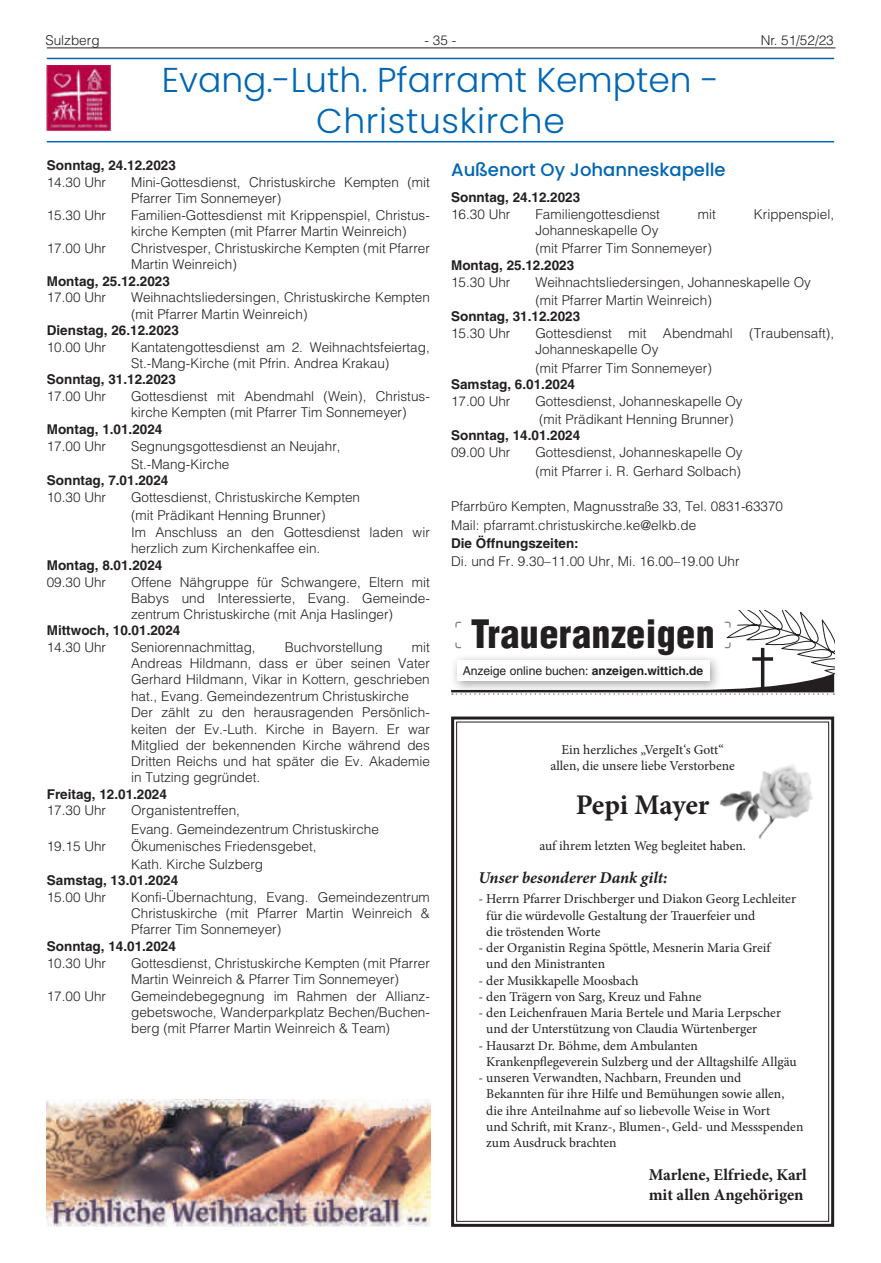
<style>
.page{position:relative;width:881px;height:1263px;background:#fff}
.page>*{position:absolute;margin:0;border:0;box-sizing:border-box;transform-origin:0 0}
.t1{font:900 condensed 38.25px "Helvetica LT";letter-spacing:.01em;color:#231f20}
.t2{font:300 34.5px/41.4px "Poppins";color:#0166b3;text-align:center}
.t3{font:700 28.5px "Minion Pro";letter-spacing:-.01em;color:#231f20}
.t4{font:500 18px "Poppins";color:#0166b3}
.t5{font:700 16.5px/19.8px "Minion Pro";color:#231f20}
.t6{font:italic 700 16.5px "Minion Pro";letter-spacing:.005em;color:#231f20}
.t7{font:300 13.5px/16.2px "Helvetica LT";color:#231f20}
.t8{font:13.5px/16.2px "Minion Pro";color:#231f20}
.t9{font:700 13.5px "Helvetica LT";color:#231f20}
.t10{font:12.15px "Helvetica LT";color:#231f20}
.s1{font-weight:700}
</style>
<div class="page">
<hr style="left:47px;top:48px;width:788px;height:1px;background:#231f20">
<img style="left:47px;top:66px;width:63px;height:65px">
<hr style="left:47px;top:58px;width:786px;height:1px;background:#0166b3">
<hr style="left:47px;top:141px;width:786px;height:1px;background:#0166b3">
<svg style="left:451px;top:610px;width:383px;height:85px"></svg>
<div style="left:451px;top:654px;width:270px;height:39px;background:#231f20;opacity:.4"></div>
<div style="left:457px;top:660px;width:251px;height:21px;background:#fff"></div>
<svg style="left:451px;top:716px;width:382px;height:511px"></svg>
<img style="left:716px;top:759px;width:109px;height:85px">
<img style="left:47px;top:1099px;width:383px;height:128px">
<p class="t7" style="left:45px;top:32px;width:56px">Sulzberg</p>
<p class="t7" style="left:424px;top:32px;width:33px">- 35 -</p>
<p class="t7" style="left:760px;top:32px;width:75px">Nr. 51/52/23</p>
<h2 class="t2" style="left:162px;top:59px;width:558px">Evang.-Luth. Pfarramt Kempten -<br>Christuskirche</h2>
<p class="t9" style="left:47px;top:157px;width:131px">Sonntag, 24.12.2023</p>
<p class="t7" style="left:47px;top:174px;width:61px">14.30 Uhr</p>
<p class="t7" style="left:131px;top:174px;width:300px">Mini-Gottesdienst, Christuskirche Kempten (mit<br>Pfarrer Tim Sonnemeyer)</p>
<p class="t7" style="left:47px;top:207px;width:61px">15.30 Uhr</p>
<p class="t7" style="left:131px;top:207px;width:300px">Familien-Gottesdienst mit Krippenspiel, Christus&shy;kirche Kempten (mit Pfarrer Martin Weinreich)</p>
<p class="t7" style="left:47px;top:240px;width:61px">17.00 Uhr</p>
<p class="t7" style="left:131px;top:240px;width:300px">Christvesper, Christuskirche Kempten (mit Pfarrer<br>Martin Weinreich)</p>
<p class="t9" style="left:47px;top:273px;width:125px">Montag, 25.12.2023</p>
<p class="t7" style="left:47px;top:289px;width:61px">17.00 Uhr</p>
<p class="t7" style="left:131px;top:289px;width:300px">Weihnachtsliedersingen, Christuskirche Kempten (mit Pfarrer Martin Weinreich)</p>
<p class="t9" style="left:47px;top:322px;width:134px">Dienstag, 26.12.2023</p>
<p class="t7" style="left:47px;top:339px;width:61px">10.00 Uhr</p>
<p class="t7" style="left:131px;top:339px;width:300px">Kantatengottesdienst am 2. Weihnachtsfeiertag,<br>St.-Mang-Kirche (mit Pfrin. Andrea Krakau)</p>
<p class="t9" style="left:47px;top:371px;width:131px">Sonntag, 31.12.2023</p>
<p class="t7" style="left:47px;top:388px;width:61px">17.00 Uhr</p>
<p class="t7" style="left:131px;top:388px;width:300px">Gottesdienst mit Abendmahl (Wein), Christus&shy;kirche Kempten (mit Pfarrer Tim Sonnemeyer)</p>
<p class="t9" style="left:47px;top:421px;width:117px">Montag, 1.01.2024</p>
<p class="t7" style="left:47px;top:437px;width:61px">17.00 Uhr</p>
<p class="t7" style="left:131px;top:436px;width:211px;line-height:18.3px">Segnungsgottesdienst an Neujahr,<br>St.-Mang-Kirche</p>
<p class="t9" style="left:47px;top:472px;width:123px">Sonntag, 7.01.2024</p>
<p class="t7" style="left:47px;top:489px;width:61px">10.30 Uhr</p>
<p class="t7" style="left:131px;top:488px;width:230px;line-height:18.3px">Gottesdienst, Christuskirche Kempten (mit Prädikant Henning Brunner)</p>
<p class="t7" style="left:131px;top:524px;width:300px">Im Anschluss an den Gottesdienst laden wir herzlich zum Kirchenkaffee ein.</p>
<p class="t9" style="left:47px;top:557px;width:117px">Montag, 8.01.2024</p>
<p class="t7" style="left:47px;top:573px;width:61px">09.30 Uhr</p>
<p class="t7" style="left:131px;top:573px;width:300px;text-align:justify">Offene Nähgruppe für Schwangere, Eltern mit Babys und Interessierte, Evang. Gemeinde&shy;zentrum Christuskirche (mit Anja Haslinger)</p>
<p class="t9" style="left:47px;top:622px;width:135px">Mittwoch, 10.01.2024</p>
<p class="t7" style="left:47px;top:639px;width:61px">14.30 Uhr</p>
<p class="t7" style="left:131px;top:639px;width:126px">Seniorennachmittag,</p>
<p class="t7" style="left:285px;top:639px;width:99px">Buchvorstellung</p>
<h3 class="t4" style="left:451px;top:159px;width:276px">Außenort Oy Johanneskapelle</h3>
<p class="t9" style="left:451px;top:189px;width:131px">Sonntag, 24.12.2023</p>
<p class="t7" style="left:451px;top:206px;width:61px">16.30 Uhr</p>
<p class="t7" style="left:535px;top:206px;width:126px">Familiengottesdienst</p>
<p class="t7" style="left:697px;top:206px;width:19px">mit</p>
<p class="t7" style="left:753px;top:206px;width:82px">Krippenspiel,</p>
<p class="t7" style="left:535px;top:221px;width:178px;line-height:18.3px">Johanneskapelle Oy<br>(mit Pfarrer Tim Sonnemeyer)</p>
<p class="t9" style="left:451px;top:257px;width:125px">Montag, 25.12.2023</p>
<p class="t7" style="left:451px;top:273px;width:61px">15.30 Uhr</p>
<p class="t7" style="left:535px;top:272px;width:277px;line-height:18.3px">Weihnachtsliedersingen, Johanneskapelle Oy (mit Pfarrer Martin Weinreich)</p>
<p class="t9" style="left:451px;top:308px;width:131px">Sonntag, 31.12.2023</p>
<p class="t7" style="left:451px;top:325px;width:61px">15.30 Uhr</p>
<p class="t7" style="left:535px;top:325px;width:300px">Gottesdienst mit Abendmahl (Traubensaft),<br>Johanneskapelle Oy</p>
<p class="t7" style="left:535px;top:359px;width:178px">(mit Pfarrer Tim Sonnemeyer)</p>
<p class="t9" style="left:451px;top:376px;width:125px">Samstag, 6.01.2024</p>
<p class="t7" style="left:451px;top:393px;width:61px">17.00 Uhr</p>
<p class="t7" style="left:535px;top:392px;width:209px;line-height:18.3px">Gottesdienst, Johanneskapelle Oy (mit Prädikant Henning Brunner)</p>
<p class="t9" style="left:451px;top:427px;width:131px">Sonntag, 14.01.2024</p>
<p class="t7" style="left:451px;top:444px;width:61px">09.00 Uhr</p>
<p class="t7" style="left:535px;top:443px;width:209px;line-height:18.3px">Gottesdienst, Johanneskapelle Oy (mit Pfarrer i. R. Gerhard Solbach)</p>
<p class="t7" style="left:451px;top:497px;width:333px;line-height:18.3px">Pfarrbüro Kempten, Magnusstraße 33, Tel. 0831-63370<br>Mail: pfarramt.christuskirche.ke@elkb.de</p>
<p class="t9" style="left:451px;top:535px;width:129px">Die Öffnungszeiten:</p>
<p class="t7" style="left:451px;top:553px;width:290px">Di. und Fr. 9.30–11.00 Uhr, Mi. 16.00–19.00 Uhr</p>
<h1 class="t1" style="left:470px;top:610px;width:245px">Traueranzeigen</h1>
<p class="t10" style="left:462px;top:664px;width:242px">Anzeige online buchen: <span class="s1">anzeigen.wittich.de</span></p>
<p class="t7" style="left:131px;top:639px;width:300px;text-indent:280px">mit Andreas Hildmann, dass er über seinen Vater Gerhard Hildmann, Vikar in Kottern, geschrieben hat., Evang. Gemeindezentrum Christuskirche Der zählt zu den herausragenden Persönlich&shy;keiten der Ev.-Luth. Kirche in Bayern. Er war Mitglied der bekennenden Kirche während des Dritten Reichs und hat später die Ev. Akademie in Tutzing gegründet.</p>
<p class="t9" style="left:47px;top:786px;width:122px">Freitag, 12.01.2024</p>
<p class="t7" style="left:47px;top:802px;width:61px">17.30 Uhr</p>
<p class="t7" style="left:131px;top:801px;width:249px;line-height:18.3px">Organistentreffen,<br>Evang. Gemeindezentrum Christuskirche</p>
<p class="t7" style="left:47px;top:837px;width:61px">19.15 Uhr</p>
<p class="t7" style="left:131px;top:836px;width:187px;line-height:18.3px">Ökumenisches Friedensgebet,<br>Kath. Kirche Sulzberg</p>
<p class="t9" style="left:47px;top:872px;width:133px">Samstag, 13.01.2024</p>
<p class="t7" style="left:47px;top:889px;width:61px">15.00 Uhr</p>
<p class="t7" style="left:131px;top:889px;width:300px;text-align:justify">Konfi-Übernachtung, Evang. Gemeindezentrum Christuskirche (mit Pfarrer Martin Weinreich &amp; Pfarrer Tim Sonnemeyer)</p>
<p class="t9" style="left:47px;top:938px;width:131px">Sonntag, 14.01.2024</p>
<p class="t7" style="left:47px;top:954px;width:61px">10.30 Uhr</p>
<p class="t7" style="left:131px;top:954px;width:300px">Gottesdienst, Christuskirche Kempten (mit Pfarrer<br>Martin Weinreich &amp; Pfarrer Tim Sonnemeyer)</p>
<p class="t7" style="left:47px;top:987px;width:61px">17.00 Uhr</p>
<p class="t7" style="left:131px;top:987px;width:300px;text-align:justify">Gemeindebegegnung im Rahmen der Allianz&shy;gebetswoche, Wanderparkplatz Bechen/Buchen&shy;berg (mit Pfarrer Martin Weinreich &amp; Team)</p>
<p class="t8" style="left:550px;top:741px;width:186px;text-align:center">Ein herzliches „VergeIt‘s Gott“ allen, die unsere liebe Verstorbene</p>
<h3 class="t3" style="left:575px;top:785px;width:135px">Pepi Mayer</h3>
<p class="t8" style="left:539px;top:838px;width:208px">auf ihrem letzten Weg begleitet haben.</p>
<p class="t6" style="left:478px;top:866px;width:190px">Unser besonderer Dank gilt:</p>
<p class="t8" style="left:486px;top:891px;width:311px;text-indent:-8px">- Herrn Pfarrer Drischberger und Diakon Georg Lechleiter für die würdevolle Gestaltung der Trauerfeier und<br>die tröstenden Worte</p>
<p class="t8" style="left:486px;top:940px;width:285px;text-indent:-8px">- der Organistin Regina Spöttle, Mesnerin Maria Greif und den Ministranten</p>
<p class="t8" style="left:478px;top:972px;width:162px">- der Musikkapelle Moosbach</p>
<p class="t8" style="left:478px;top:988px;width:224px">- den Trägern von Sarg, Kreuz und Fahne</p>
<p class="t8" style="left:486px;top:1005px;width:296px;text-indent:-8px">- den Leichenfrauen Maria Bertele und Maria Lerpscher und der Unterstützung von Claudia Würtenberger</p>
<p class="t8" style="left:486px;top:1037px;width:312px;text-indent:-8px">- Hausarzt Dr. Böhme, dem Ambulanten<br>Krankenpflegeverein Sulzberg und der Alltagshilfe Allgäu</p>
<p class="t8" style="left:486px;top:1070px;width:318px;text-indent:-8px">- unseren Verwandten, Nachbarn, Freunden und<br>Bekannten für ihre Hilfe und Bemühungen sowie allen, die ihre Anteilnahme auf so liebevolle Weise in Wort<br>und Schrift, mit Kranz-, Blumen-, Geld- und Messspenden zum Ausdruck brachten</p>
<p class="t5" style="left:648px;top:1164px;width:160px">Marlene, Elfriede, Karl mit allen Angehörigen</p>
</div>
